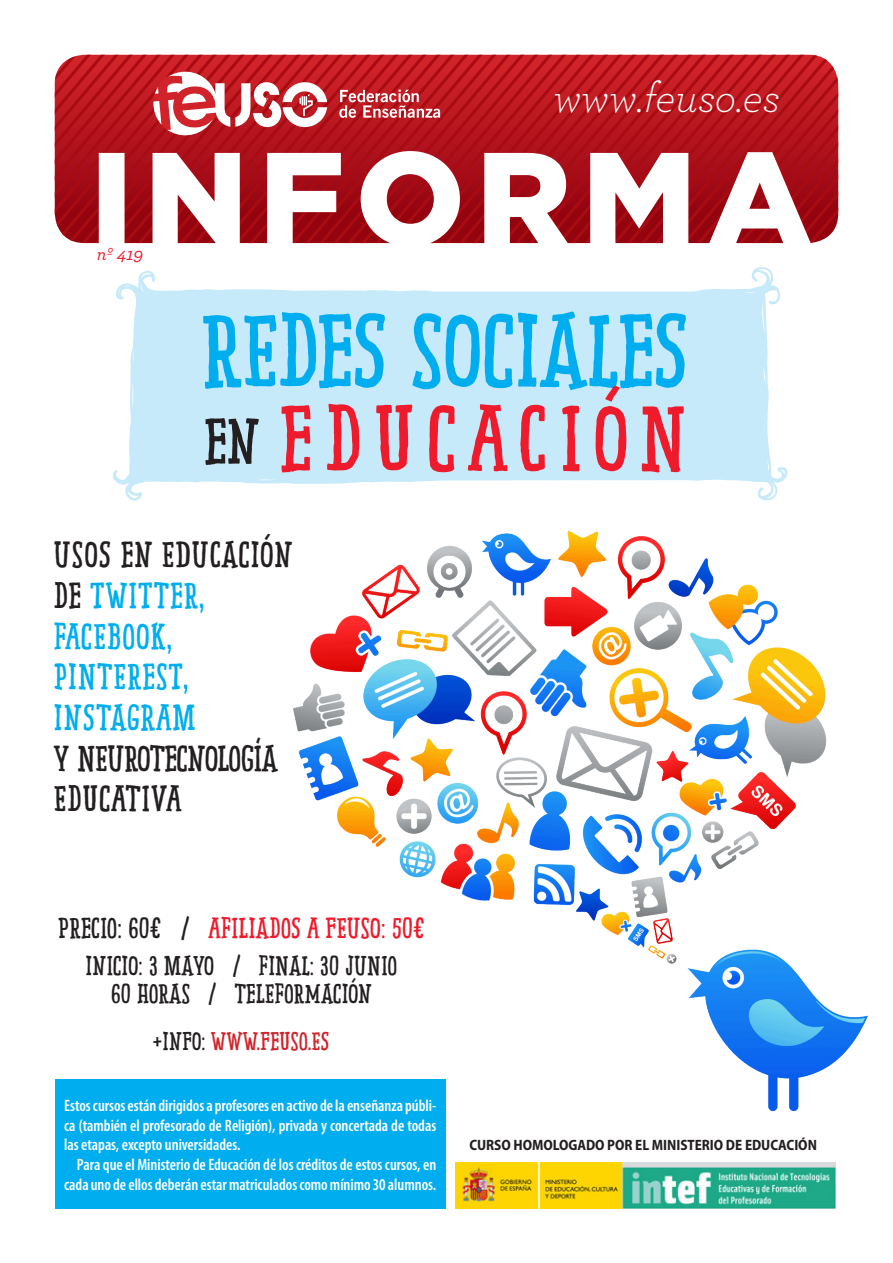
<style>
.page{position:relative;width:893px;height:1263px;background:#fff}
.page>*{position:absolute;margin:0;border:0;box-sizing:border-box;transform-origin:0 0}
.t1{font:101.55px "Pinto NO 02";letter-spacing:-.04em;color:#00aeef}
.t2{font:91.5px "Pinto NO 02";letter-spacing:.095em;color:#ee1b2c}
.t3{font:italic 300 43.2px "Archer Pro";color:#fff}
.t4{font:36px "Pinto NO 02";letter-spacing:-.005em;color:#00aeef}
.t5{font:36px/40.7px "Pinto NO 02";letter-spacing:-.02em;color:#231f20}
.t6{font:36px/40.7px "Pinto NO 02";letter-spacing:-.045em;color:#231f20}
.t7{font:28.65px "Pinto NO 02";letter-spacing:-.025em;color:#ee1b2c}
.t8{font:27px "Pinto NO 02";letter-spacing:-.025em;color:#231f20}
.t9{font:25.35px "Pinto NO 02";letter-spacing:-.025em;color:#d1232a}
.t10{font:italic 500 18.15px "Archer Pro";color:#ee1b2c}
.t11{font:600 condensed 16.5px/19.6px "Myriad Pro";letter-spacing:-.005em;color:#fff;text-align:justify}
.t12{font:700 semi-condensed 15px "Myriad Pro";letter-spacing:-.005em;color:#231f20}
.s1{font-size:63.75px;color:#231f20}
.s2{color:#00aeef}
.s3{color:#231f20}
</style>
<div class="page">
<div style="left:55px;top:1079px;width:391px;height:130px;background:#00aeef"></div>
<img style="left:456px;top:1162px;width:380px;height:47px">
<svg style="left:113px;top:267px;width:675px;height:234px;fill:#c6eafa"></svg>
<svg style="left:124px;top:243px;width:660px;height:1px"></svg>
<svg style="left:55px;top:55px;width:783px;height:188px"></svg>
<img style="left:293px;top:531px;width:574px;height:581px">
<p class="t10" style="left:97px;top:241px;width:48px">nº 419</p>
<p class="t3" style="left:554px;top:68px;width:228px">www.feuso.es</p>
<p class="t1" style="left:199px;top:291px;width:493px">REDES SOCIALES</p>
<p class="t2" style="left:203px;top:384px;width:487px"><span class="s1">EN</span> EDUCACIÓN</p>
<p class="t5" style="left:53px;top:535px;width:241px">USOS EN EDUCACIÓN<br>DE <span class="s2">TWITTER,</span></p>
<p class="t4" style="left:53px;top:615px;width:121px">FACEBOOK,</p>
<p class="t4" style="left:53px;top:656px;width:137px">PINTEREST,</p>
<p class="t4" style="left:53px;top:696px;width:145px">INSTAGRAM</p>
<p class="t6" style="left:53px;top:738px;width:227px">Y NEUROTECNOLOGÍA<br>EDUCATIVA</p>
<p class="t7" style="left:58px;top:911px;width:369px"><span class="s3">PRECIO: 60€ /</span> AFILIADOS A FEUSO: 50€</p>
<p class="t8" style="left:85px;top:950px;width:314px">INICIO: 3 MAYO / FINAL: 30 JUNIO</p>
<p class="t8" style="left:111px;top:977px;width:263px">60 HORAS / TELEFORMACIÓN</p>
<p class="t9" style="left:153px;top:1026px;width:178px"><span class="s3">+INFO:</span> WWW.FEUSO.ES</p>
<p class="t11" style="left:64px;top:1096px;width:374px">Estos cursos están dirigidos a profesores en activo de la enseñanza públi&shy;ca (también el profesorado de Religión), privada y concertada de todas las etapas, excepto universidades.</p>
<p class="t11" style="left:64px;top:1155px;width:374px;text-align:right">Para que el Ministerio de Educación dé los créditos de estos cursos, en cada uno de ellos deberán estar matriculados como mínimo 30 alumnos.</p>
<p class="t12" style="left:469px;top:1136px;width:349px">CURSO HOMOLOGADO POR EL MINISTERIO DE EDUCACIÓN</p>
</div>
